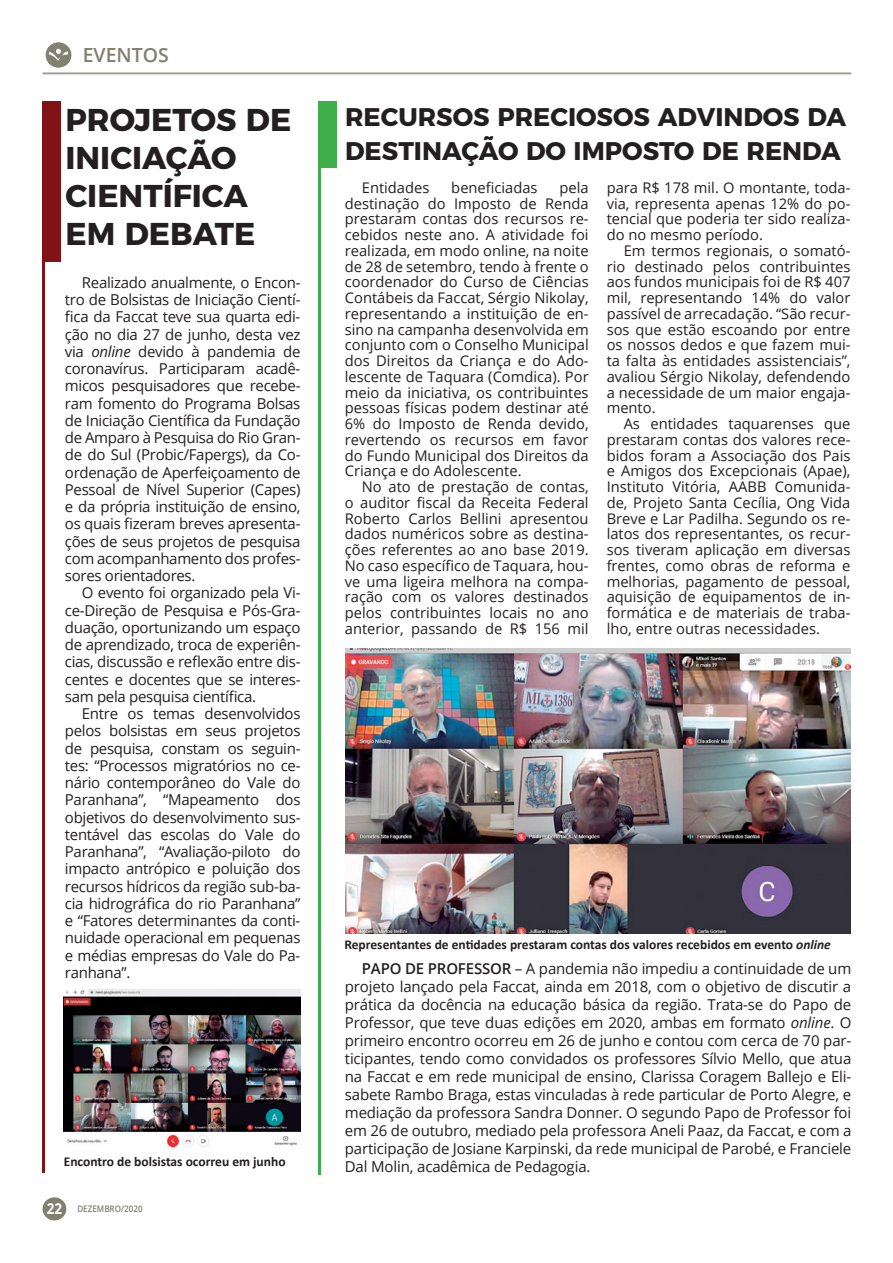
<style>
.page{position:relative;width:893px;height:1263px;background:#fff}
.page>*{position:absolute;margin:0;border:0;box-sizing:border-box;transform-origin:0 0}
.t1{font:700 31.5px/37.8px "Montserrat";color:#231f20}
.t2{font:700 25.5px/34.2px "Montserrat";color:#231f20}
.t3{font:600 19.5px "Open Sans";color:#82806e}
.t4{font:15px/17.2px "Open Sans";letter-spacing:-.02em;color:#231f20;text-align:justify}
.t5{font:14.7px/15.8px "Open Sans";color:#231f20;text-align:justify}
.t6{font:700 13.5px "Calibri";color:#231f20}
.t7{font:600 9px "Open Sans";color:#82806e;scale:.89 1}
.s1{font-style:italic}
.s2{font-weight:600}
.s3{font-weight:700;font-size:15px;color:#fff}
</style>
<div class="page">
<div style="left:43px;top:1197px;width:23px;height:23px;background:#82806e;border-radius:50%"></div>
<hr style="left:43px;top:73px;width:808px;height:1px;background:#9e9d8d">
<svg style="left:46px;top:43px;width:25px;height:24px"></svg>
<div style="left:43px;top:101px;width:18px;height:160px;background:#7f1315"></div>
<div style="left:318px;top:101px;width:19px;height:67px;background:#40ae49"></div>
<hr style="left:43px;top:111px;width:2px;height:1061px;background:#7f1315">
<hr style="left:318px;top:111px;width:2px;height:1063px;background:#40ae49">
<img style="left:64px;top:989px;width:236px;height:159px">
<img style="left:345px;top:648px;width:505px;height:286px">
<h3 class="t3" style="left:83px;top:41px;width:88px">EVENTOS</h3>
<h1 class="t1" style="left:65px;top:99px;width:227px">PROJETOS DE<br>INICIAÇÃO<br>CIENTÍFICA<br>EM DEBATE</h1>
<h2 class="t2" style="left:345px;top:97px;width:503px">RECURSOS PRECIOSOS ADVINDOS DA<br>DESTINAÇÃO DO IMPOSTO DE RENDA</h2>
<p class="t4" style="left:65px;top:273px;width:237px;text-indent:17px">Realizado anualmente, o Encon&shy;tro de Bolsistas de Iniciação Cientí&shy;fica da Faccat teve sua quarta edi&shy;ção no dia 27 de junho, desta vez via <span class="s1">online</span> devido à pandemia de coronavírus. Participaram acadê&shy;micos pesquisadores que recebe&shy;ram fomento do Programa Bolsas de Iniciação Científica da Fundação de Amparo à Pesquisa do Rio Gran&shy;de do Sul (Probic/Fapergs), da Co&shy;ordenação de Aperfeiçoamento de Pessoal de Nível Superior (Capes) e da própria instituição de ensino, os quais fizeram breves apresenta&shy;ções de seus projetos de pesquisa com acompanhamento dos profes&shy;sores orientadores.</p>
<p class="t4" style="left:65px;top:584px;width:237px;text-indent:17px">O evento foi organizado pela Vi&shy;ce-Direção de Pesquisa e Pós-Gra&shy;duação, oportunizando um espaço de aprendizado, troca de experiên&shy;cias, discussão e reflexão entre dis&shy;centes e docentes que se interes&shy;sam pela pesquisa científica.</p>
<p class="t4" style="left:65px;top:705px;width:237px;text-indent:17px">Entre os temas desenvolvidos pelos bolsistas em seus projetos de pesquisa, constam os seguin&shy;tes: “Processos migratórios no ce&shy;nário contemporâneo do Vale do Paranhana”, “Mapeamento dos objetivos do desenvolvimento sus&shy;tentável das escolas do Vale do Paranhana”, “Avaliação-piloto do impacto antrópico e poluição dos recursos hídricos da região sub-ba&shy;cia hidrográfica do rio Paranhana” e “Fatores determinantes da conti&shy;nuidade operacional em pequenas e médias empresas do Vale do Pa&shy;ranhana”.</p>
<p class="t5" style="left:362px;top:179px;width:69px">Entidades</p>
<p class="t5" style="left:451px;top:179px;width:88px">beneficiadas</p>
<p class="t5" style="left:345px;top:179px;width:245px;text-indent:215px">pela destinação do Imposto de Renda prestaram contas dos recursos re&shy;cebidos neste ano. A atividade foi realizada, em modo online, na noite de 28 de setembro, tendo à frente o coordenador do Curso de Ciências Contábeis da Faccat, Sérgio Nikolay, representando a instituição de en&shy;sino na campanha desenvolvida em conjunto com o Conselho Municipal dos Direitos da Criança e do Ado&shy;lescente de Taquara (Comdica). Por meio da iniciativa, os contribuintes pessoas físicas podem destinar até 6% do Imposto de Renda devido, revertendo os recursos em favor do Fundo Municipal dos Direitos da Criança e do Adolescente.</p>
<p class="t5" style="left:345px;top:478px;width:245px;text-indent:17px">No ato de prestação de contas, o auditor fiscal da Receita Federal Roberto Carlos Bellini apresentou dados numéricos sobre as destina&shy;ções referentes ao ano base 2019.<br>No caso específico de Taquara, hou&shy;ve uma ligeira melhora na compa&shy;ração com os valores destinados pelos contribuintes locais no ano anterior, passando de R$ 156 mil</p>
<p class="t5" style="left:607px;top:179px;width:245px">para R$ 178 mil. O montante, toda&shy;via, representa apenas 12% do po&shy;tencial que poderia ter sido realiza&shy;do no mesmo período.</p>
<p class="t5" style="left:607px;top:242px;width:245px;text-indent:17px">Em termos regionais, o somató&shy;rio destinado pelos contribuintes aos fundos municipais foi de R$ 407 mil, representando 14% do valor passível de arrecadação. “São recur&shy;sos que estão escoando por entre os nossos dedos e que fazem mui&shy;ta falta às entidades assistenciais”, avaliou Sérgio Nikolay, defendendo a necessidade de um maior engaja&shy;mento.</p>
<p class="t5" style="left:607px;top:415px;width:245px;text-indent:17px">As entidades taquarenses que prestaram contas dos valores rece&shy;bidos foram a Associação dos Pais e Amigos dos Excepcionais (Apae), Instituto Vitória, AABB Comunida&shy;de, Projeto Santa Cecília, Ong Vida Breve e Lar Padilha. Segundo os re&shy;latos dos representantes, os recur&shy;sos tiveram aplicação em diversas frentes, como obras de reforma e melhorias, pagamento de pessoal, aquisição de equipamentos de in&shy;formática e de materiais de traba&shy;lho, entre outras necessidades.</p>
<p class="t6" style="left:344px;top:935px;width:488px">Representantes de entidades prestaram contas dos valores recebidos em evento <span class="s1">online</span></p>
<p class="t4" style="left:345px;top:959px;width:508px;line-height:18px;text-indent:17px"><span class="s2">PAPO DE PROFESSOR</span> – A pandemia não impediu a continuidade de um projeto lançado pela Faccat, ainda em 2018, com o objetivo de discutir a prática da docência na educação básica da região. Trata-se do Papo de Professor, que teve duas edições em 2020, ambas em formato <span class="s1">online</span>. O primeiro encontro ocorreu em 26 de junho e contou com cerca de 70 par&shy;ticipantes, tendo como convidados os professores Sílvio Mello, que atua na Faccat e em rede municipal de ensino, Clarissa Coragem Ballejo e Eli&shy;sabete Rambo Braga, estas vinculadas à rede particular de Porto Alegre, e mediação da professora Sandra Donner. O segundo Papo de Professor foi em 26 de outubro, mediado pela professora Aneli Paaz, da Faccat, e com a participação de Josiane Karpinski, da rede municipal de Parobé, e Franciele Dal Molin, acadêmica de Pedagogia.</p>
<p class="t6" style="left:64px;top:1152px;width:223px">Encontro de bolsistas ocorreu em junho</p>
<p class="t7" style="left:47px;top:1202px;width:109px"><span class="s3">22</span> DEZEMBRO/2020</p>
</div>
